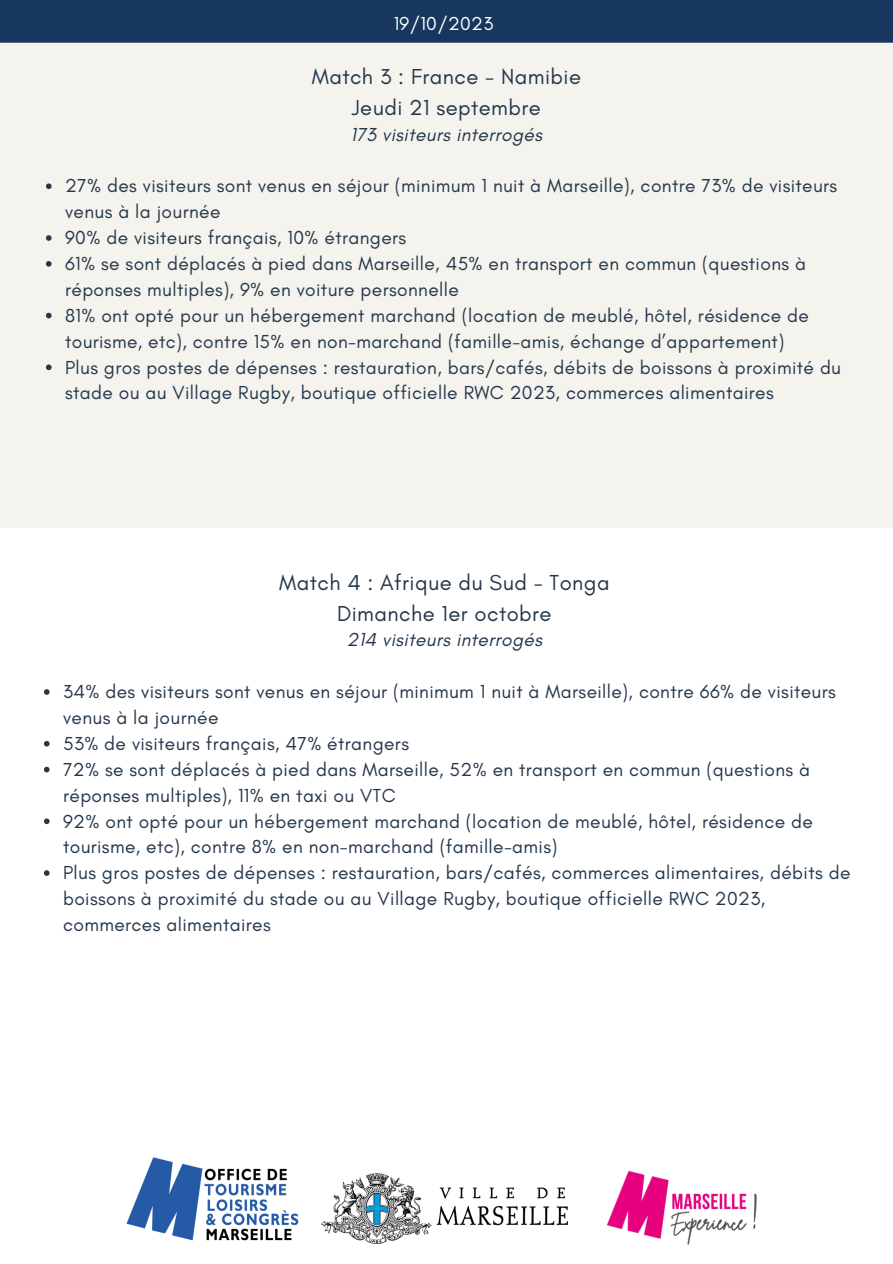
<style>
.page{position:relative;width:893px;height:1264px;background:#fff}
.page>*{position:absolute;margin:0;border:0;box-sizing:border-box;transform-origin:0 0}
.t1{font:22.05px "Glacial Indifference";letter-spacing:.02em;color:#24374b}
.t2{font:19.2px/25.8px "Glacial Indifference";letter-spacing:.02em;color:#24374b}
.t3{font:italic 19.2px "Glacial Indifference";letter-spacing:.02em;color:#24374b}
.t4{font:19.05px "Glacial Indifference";letter-spacing:.02em;color:#fff}
</style>
<div class="page">
<div style="left:0;top:43px;width:892px;height:485px;background:#f4f3ed"></div>
<div style="left:0;top:0;width:892px;height:43px;background:#17375e"></div>
<svg style="left:46px;top:183px;width:6px;height:6px"></svg>
<svg style="left:46px;top:235px;width:6px;height:6px"></svg>
<svg style="left:46px;top:261px;width:6px;height:6px"></svg>
<svg style="left:46px;top:313px;width:6px;height:5px"></svg>
<svg style="left:46px;top:364px;width:6px;height:6px"></svg>
<svg style="left:44px;top:689px;width:6px;height:5px"></svg>
<svg style="left:44px;top:741px;width:6px;height:5px"></svg>
<svg style="left:44px;top:766px;width:6px;height:6px"></svg>
<svg style="left:44px;top:818px;width:6px;height:6px"></svg>
<svg style="left:44px;top:870px;width:6px;height:5px"></svg>
<img style="left:606px;top:1170px;width:151px;height:75px">
<img style="left:322px;top:1173px;width:245px;height:70px">
<img style="left:126px;top:1157px;width:173px;height:84px">
<p class="t4" style="left:393px;top:11px;width:101px">19/10/2023</p>
<p class="t1" style="left:311px;top:64px;width:271px">Match 3 : France - Namibie</p>
<p class="t1" style="left:352px;top:94px;width:190px">Jeudi 21 septembre</p>
<p class="t3" style="left:350px;top:122px;width:193px">173 visiteurs interrogés</p>
<p class="t2" style="left:65px;top:173px;width:773px">27% des visiteurs sont venus en séjour (minimum 1 nuit à Marseille), contre 73% de visiteurs venus à la journée</p>
<p class="t2" style="left:65px;top:224px;width:342px">90% de visiteurs français, 10% étrangers</p>
<p class="t2" style="left:65px;top:250px;width:742px">61% se sont déplacés à pied dans Marseille, 45% en transport en commun (questions à réponses multiples), 9% en voiture personnelle</p>
<p class="t2" style="left:65px;top:302px;width:745px">81% ont opté pour un hébergement marchand (location de meublé, hôtel, résidence de tourisme, etc), contre 15% en non-marchand (famille-amis, échange d’appartement)</p>
<p class="t2" style="left:65px;top:354px;width:777px">Plus gros postes de dépenses : restauration, bars/cafés, débits de boissons à proximité du stade ou au Village Rugby, boutique officielle RWC 2023, commerces alimentaires</p>
<p class="t1" style="left:279px;top:569px;width:332px">Match 4 : Afrique du Sud - Tonga</p>
<p class="t1" style="left:337px;top:599px;width:216px">Dimanche 1er octobre</p>
<p class="t3" style="left:346px;top:628px;width:197px">214 visiteurs interrogés</p>
<p class="t2" style="left:63px;top:678px;width:774px">34% des visiteurs sont venus en séjour (minimum 1 nuit à Marseille), contre 66% de visiteurs venus à la journée</p>
<p class="t2" style="left:63px;top:730px;width:347px">53% de visiteurs français, 47% étrangers</p>
<p class="t2" style="left:63px;top:756px;width:748px">72% se sont déplacés à pied dans Marseille, 52% en transport en commun (questions à réponses multiples), 11% en taxi ou VTC</p>
<p class="t2" style="left:63px;top:807px;width:751px">92% ont opté pour un hébergement marchand (location de meublé, hôtel, résidence de tourisme, etc), contre 8% en non-marchand (famille-amis)</p>
<p class="t2" style="left:63px;top:859px;width:788px">Plus gros postes de dépenses : restauration, bars/cafés, commerces alimentaires, débits de boissons à proximité du stade ou au Village Rugby, boutique officielle RWC 2023, commerces alimentaires</p>
</div>
